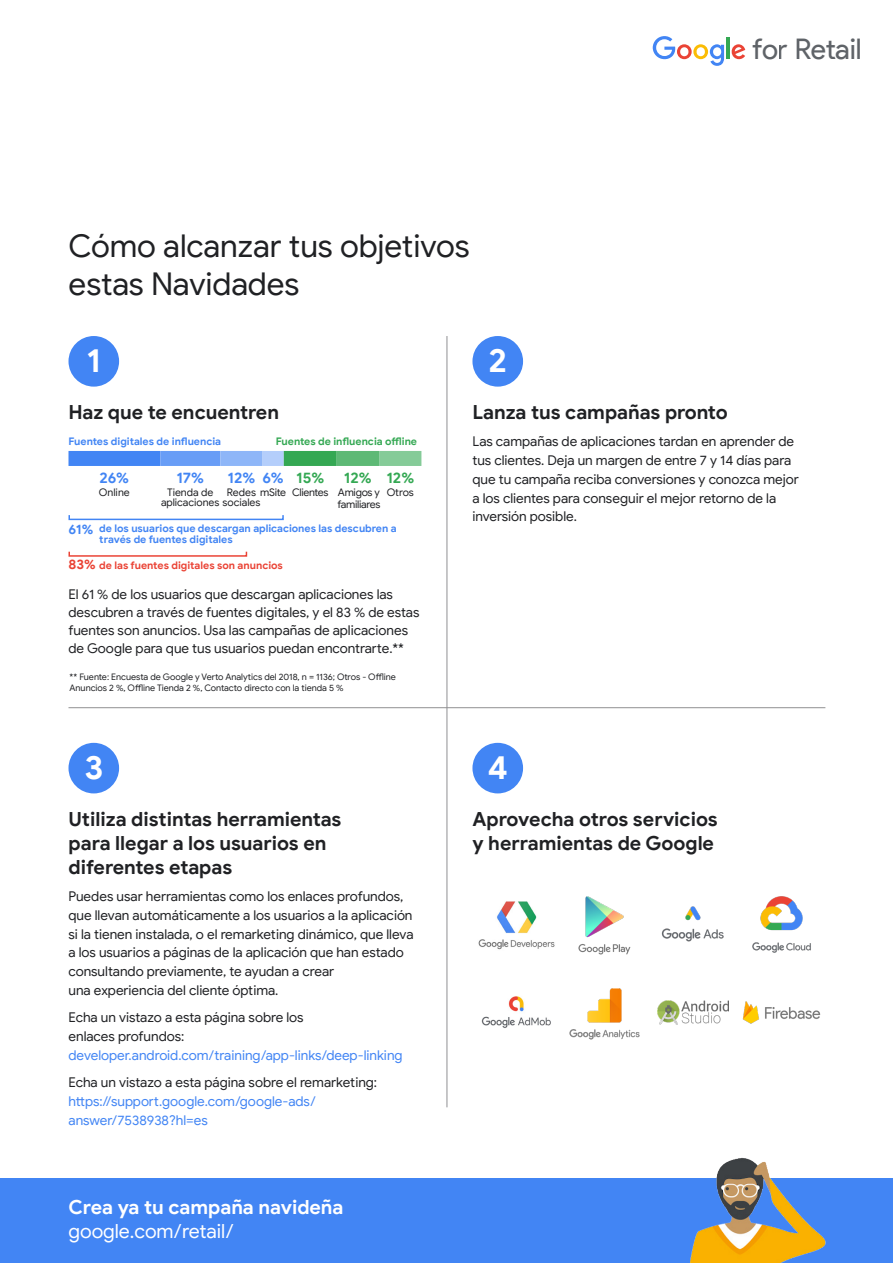
<style>
.page{position:relative;width:893px;height:1263px;background:#fff}
.page>*{position:absolute;margin:0;border:0;box-sizing:border-box;transform-origin:0 0}
.Text_head{font:700 33.15px "Google Sans";color:#fff}
.Subhead{font:31.5px/37.5px "Google Sans";letter-spacing:-.005em;color:#202124}
.t1{font:28.5px "Product Sans";letter-spacing:-.01em;color:#5f6368}
.Text_head-2{font:700 19.5px/24px "Google Sans";letter-spacing:-.005em;color:#202124}
.Text_head-3{font:700 19.5px/24px "Google Sans";letter-spacing:-.005em;color:#fff}
.Body{font:700 15px "Google Sans";color:#4285f4}
.Body-2{font:700 15px "Google Sans";color:#34a853}
.Body-3{font:13.5px/18.8px "Google Sans";letter-spacing:-.005em;color:#202124}
.Body-4{font:13.5px/18.8px "Google Sans";color:#4285f4}
.Text_head-4{font:13.5px/18px "Google Sans";letter-spacing:-.005em;color:#202124}
.Body-5{font:700 13.5px "Google Sans";color:#4285f4}
.Body-6{font:700 13.5px "Google Sans";color:#ea4335}
.Body-7{font:700 10.5px/10.5px "Google Sans";letter-spacing:-.005em;color:#4285f4}
.Body-8{font:10.5px/10.5px "Google Sans";letter-spacing:-.005em;color:#202124}
.Body-9{font:700 10.5px "Google Sans";letter-spacing:-.005em;color:#ea4335}
.Body-10{font:700 10.5px "Google Sans";letter-spacing:-.005em;color:#34a853}
.Body-11{font:10.5px/12px "Google Sans";letter-spacing:-.025em;color:#202124}
.Body-12{font:10.5px "Google Sans";letter-spacing:-.03em;color:#202124}
.Body-13{font:9px/10.8px "Google Sans";color:#202124}
.s1{color:#202124}
.s2{font-weight:400}
</style>
<div class="page">
<svg style="left:653px;top:36px;width:71px;height:30px"></svg>
<hr style="left:726px;top:37px;width:4px;height:22px;background:#34a853">
<svg style="left:731px;top:44px;width:14px;height:15px"></svg>
<div style="left:0;top:1178px;width:893px;height:85px;background:#4285f4"></div>
<img style="left:690px;top:1158px;width:135px;height:105px">
<div style="left:68px;top:336px;width:51px;height:51px;background:#4285f4;border-radius:50%"></div>
<div style="left:472px;top:336px;width:51px;height:51px;background:#4285f4;border-radius:50%"></div>
<div style="left:472px;top:743px;width:51px;height:50px;background:#4285f4;border-radius:50%"></div>
<div style="left:68px;top:743px;width:51px;height:50px;background:#4285f4;border-radius:50%"></div>
<div style="left:68px;top:451px;width:92px;height:15px;background:#4285f4"></div>
<div style="left:68px;top:514px;width:216px;height:6px;border:2px solid #4285f4"></div>
<div style="left:68px;top:551px;width:179px;height:6px;border:2px solid #ea4335"></div>
<div style="left:160px;top:451px;width:60px;height:15px;background:#689df6"></div>
<div style="left:220px;top:451px;width:43px;height:15px;background:#8eb6f8"></div>
<div style="left:263px;top:451px;width:21px;height:15px;background:#b4cefb"></div>
<div style="left:284px;top:451px;width:53px;height:15px;background:#34a853"></div>
<div style="left:337px;top:451px;width:42px;height:15px;background:#5db975"></div>
<div style="left:379px;top:451px;width:42px;height:15px;background:#85cb98"></div>
<img style="left:478px;top:901px;width:77px;height:49px">
<img style="left:578px;top:896px;width:53px;height:59px">
<img style="left:661px;top:906px;width:63px;height:36px">
<img style="left:752px;top:896px;width:59px;height:57px">
<img style="left:481px;top:996px;width:70px;height:32px">
<img style="left:569px;top:988px;width:71px;height:52px">
<img style="left:658px;top:1000px;width:70px;height:24px">
<img style="left:742px;top:1001px;width:79px;height:23px">
<hr style="left:68px;top:707px;width:757px;height:1px;background:#909092">
<hr style="left:447px;top:336px;width:1px;height:771px;background:#909092">
<p class="Subhead" style="left:68px;top:227px;width:403px">Cómo alcanzar tus objetivos estas Navidades</p>
<h3 class="t1" style="left:752px;top:33px;width:110px">for Retail</h3>
<p class="Text_head" style="left:87px;top:340px;width:16px">1</p>
<p class="Text_head-2" style="left:68px;top:400px;width:212px">Haz que te encuentren</p>
<p class="Body-7" style="left:68px;top:436px;width:154px">Fuentes digitales de influencia</p>
<p class="Body-10" style="left:276px;top:435px;width:143px">Fuentes de influencia offline</p>
<p class="Body" style="left:100px;top:468px;width:31px">26%</p>
<p class="Body" style="left:263px;top:468px;width:23px">6%</p>
<p class="Body-2" style="left:296px;top:468px;width:30px">15%</p>
<p class="Body-2" style="left:344px;top:468px;width:29px">12%</p>
<p class="Body-2" style="left:386px;top:468px;width:29px">12%</p>
<p class="Body-12" style="left:292px;top:486px;width:38px">Clientes</p>
<p class="Body-11" style="left:337px;top:486px;width:45px">Amigos y familiares</p>
<p class="Body-8" style="left:387px;top:487px;width:29px">Otros</p>
<p class="Body" style="left:176px;top:468px;width:29px">17%</p>
<p class="Body-8" style="left:161px;top:487px;width:101px;text-indent:6px">Tienda de aplicaciones sociales</p>
<p class="Body" style="left:227px;top:468px;width:29px">12%</p>
<p class="Body-8" style="left:227px;top:487px;width:61px">Redes mSite</p>
<p class="Body-8" style="left:99px;top:487px;width:32px">Online</p>
<p class="Body-7" style="left:99px;top:523px;width:299px">de los usuarios que descargan aplicaciones las descubren a través de fuentes digitales</p>
<p class="Body-9" style="left:99px;top:559px;width:185px">de las fuentes digitales son anuncios</p>
<p class="Body-5" style="left:68px;top:521px;width:26px">61%</p>
<p class="Body-6" style="left:68px;top:556px;width:29px">83%</p>
<p class="Text_head-4" style="left:68px;top:585px;width:352px">El 61 % de los usuarios que descargan aplicaciones las descubren a través de fuentes digitales, y el 83 % de estas fuentes son anuncios. Usa las campañas de aplicaciones de Google para que tus usuarios puedan encontrarte.**</p>
<p class="Body-13" style="left:70px;top:672px;width:328px">** Fuente: Encuesta de Google y Verto Analytics del 2018, n = 1136; Otros - Offline<br>Anuncios 2 %, Offline Tienda 2 %, Contacto directo con la tienda 5 %</p>
<p class="Text_head" style="left:84px;top:747px;width:20px">3</p>
<p class="Text_head-2" style="left:68px;top:807px;width:274px">Utiliza distintas herramientas para llegar a los usuarios en diferentes etapas</p>
<p class="Body-3" style="left:68px;top:887px;width:346px">Puedes usar herramientas como los enlaces profundos, que llevan automáticamente a los usuarios a la aplicación si la tienen instalada, o el remarketing dinámico, que lleva a los usuarios a páginas de la aplicación que han estado consultando previamente, te ayudan a crear<br>una experiencia del cliente óptima.</p>
<p class="Body-4" style="left:68px;top:1008px;width:336px"><span class="s1">Echa un vistazo a esta página sobre los<br>enlaces profundos: </span>developer.android.com/training/app-links/deep-linking</p>
<p class="Body-4" style="left:68px;top:1073px;width:310px"><span class="s1">Echa un vistazo a esta página sobre el remarketing: </span>https://support.google.com/google-ads/ answer/7538938?hl=es</p>
<p class="Text_head-3" style="left:68px;top:1195px;width:276px">Crea ya tu campaña navideña <span class="s2">google.com/retail/</span></p>
<p class="Text_head" style="left:489px;top:340px;width:20px">2</p>
<p class="Text_head-2" style="left:472px;top:400px;width:257px">Lanza tus campañas pronto</p>
<p class="Body-3" style="left:472px;top:432px;width:328px">Las campañas de aplicaciones tardan en aprender de tus clientes. Deja un margen de entre 7 y 14 días para que tu campaña reciba conversiones y conozca mejor a los clientes para conseguir el mejor retorno de la inversión posible.</p>
<p class="Text_head" style="left:487px;top:747px;width:22px">4</p>
<p class="Text_head-2" style="left:472px;top:807px;width:247px">Aprovecha otros servicios y herramientas de Google</p>
</div>
